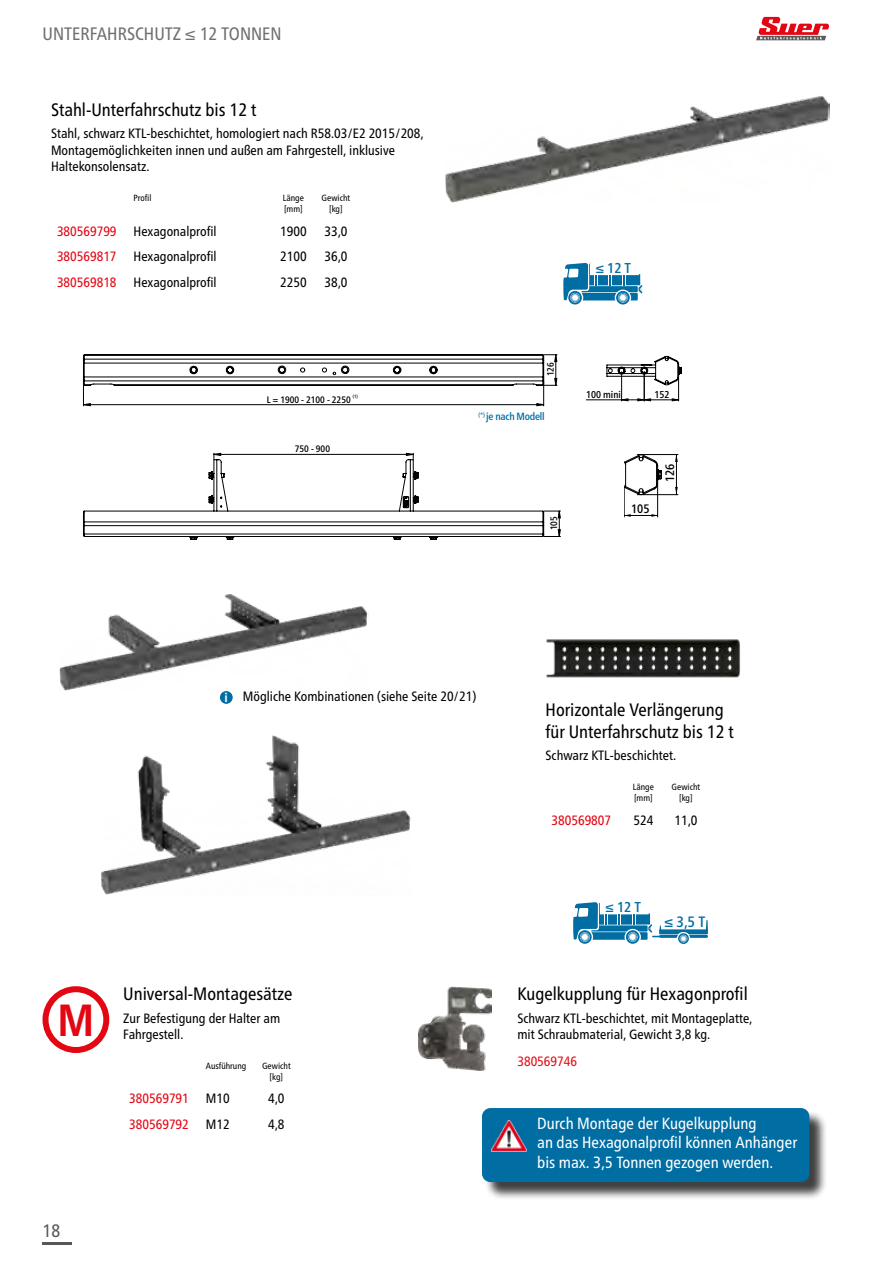
<style>
.page{position:relative;width:893px;height:1263px;background:#fff}
.page>*{position:absolute;margin:0;border:0;box-sizing:border-box;transform-origin:0 0}
.t1{font:700 condensed 45px "Frutiger Neue LTW1 G";color:#e30613}
.t2{font:condensed 18px/21.6px "Frutiger Neue LTW1 G";color:#000}
.t3{font:condensed 18px "Frutiger Neue LTW1 G";color:#706f6f}
.t4{font:condensed 18px "Frutiger Neue LTW1 G";color:#585757}
.t5{font:condensed 16.2px/19.5px "Frutiger Neue LTW1 G";color:#fff}
.t6{font:500 condensed 15px "Frutiger Neue LTW1 G";color:#006ea4}
.t7{font:500 condensed 14.25px "Frutiger Neue LTW1 G";color:#006da3}
.t8{font:condensed 13.5px/16.2px "Frutiger Neue LTW1 G";color:#000}
.t9{font:condensed 13.5px "Frutiger Neue LTW1 G";color:#e30613}
.t10{font:condensed 13.5px "Frutiger Neue LTW1 G";color:#e30f15}
.t11{font:500 condensed 12.3px "Frutiger Neue LTW1 G";letter-spacing:-.005em;color:#000}
.t12{font:500 condensed 10.5px "Frutiger Neue LTW1 G";letter-spacing:-.02em;color:#006da3}
.t13{font:500 condensed 10.05px "Frutiger Neue LTW1 G";color:#000}
.t14{font:500 condensed 9.9px "Frutiger Neue LTW1 G";color:#000}
.t15{font:500 condensed 9.45px "Frutiger Neue LTW1 G";color:#000}
.t16{font:condensed 9px/10.8px "Frutiger Neue LTW1 G";color:#000;text-align:center}
.t17{font:500 condensed 4.65px "Frutiger Neue LTW1 G";color:#000}
.s1{font-weight:700;font-size:12.9px;color:#fff}
</style>
<div class="page">
<svg style="left:756px;top:17px;width:73px;height:23px"></svg>
<hr style="left:43px;top:1242px;width:29px;height:2px;background:#585757">
<svg style="left:83px;top:453px;width:478px;height:87px"></svg>
<svg style="left:83px;top:354px;width:474px;height:52px"></svg>
<hr style="left:586px;top:400px;width:36px;height:1px;background:#000">
<svg style="left:607px;top:356px;width:75px;height:45px"></svg>
<hr style="left:624px;top:486px;width:1px;height:31px;background:#000">
<hr style="left:657px;top:485px;width:1px;height:32px;background:#000">
<svg style="left:624px;top:514px;width:34px;height:3px"></svg>
<svg style="left:624px;top:454px;width:38px;height:41px"></svg>
<hr style="left:637px;top:494px;width:41px;height:1px;background:#000">
<hr style="left:637px;top:454px;width:41px;height:1px;background:#000">
<svg style="left:675px;top:454px;width:3px;height:40px"></svg>
<img style="left:101px;top:735px;width:310px;height:160px">
<img style="left:59px;top:594px;width:309px;height:97px">
<img style="left:445px;top:96px;width:384px;height:107px">
<div style="left:220px;top:691px;width:13px;height:13px;background:#006da3;border-radius:50%"></div>
<img style="left:418px;top:986px;width:74px;height:84px">
<div style="left:484px;top:1110px;width:344px;height:91px;background:#000;opacity:.75"></div>
<div style="left:482px;top:1108px;width:327px;height:74px;background:#006da3;border-radius:9px"></div>
<img style="left:492px;top:1121px;width:35px;height:30px">
<img style="left:546px;top:639px;width:194px;height:39px">
<svg style="left:563px;top:263px;width:79px;height:42px"></svg>
<div style="left:43px;top:986px;width:66px;height:67px;border:6px solid #e30613;border-radius:50%"></div>
<svg style="left:573px;top:902px;width:135px;height:42px"></svg>
<h2 class="t3" style="left:43px;top:23px;width:240px">UNTERFAHRSCHUTZ ≤ 12 TONNEN</h2>
<h2 class="t2" style="left:51px;top:99px;width:207px">Stahl-Unterfahrschutz bis 12 t</h2>
<p class="t8" style="left:51px;top:126px;width:374px">Stahl, schwarz KTL-beschichtet, homologiert nach R58.03/E2 2015/208,<br>Montagemöglichkeiten innen und außen am Fahrgestell, inklusive<br>Haltekonsolensatz.</p>
<p class="t16" style="left:134px;top:192px;width:19px">Profil</p>
<p class="t16" style="left:283px;top:192px;width:23px;text-align:left">Länge [mm]</p>
<p class="t16" style="left:322px;top:192px;width:30px">Gewicht [kg]</p>
<p class="t9" style="left:57px;top:223px;width:61px">380569799</p>
<p class="t8" style="left:134px;top:223px;width:84px">Hexagonalprofil</p>
<p class="t8" style="left:280px;top:223px;width:28px">1900</p>
<p class="t8" style="left:324px;top:223px;width:24px">33,0</p>
<p class="t9" style="left:57px;top:248px;width:61px">380569817</p>
<p class="t8" style="left:134px;top:248px;width:84px">Hexagonalprofil</p>
<p class="t8" style="left:280px;top:248px;width:28px">2100</p>
<p class="t8" style="left:324px;top:248px;width:24px">36,0</p>
<p class="t9" style="left:57px;top:274px;width:61px">380569818</p>
<p class="t8" style="left:134px;top:274px;width:84px">Hexagonalprofil</p>
<p class="t8" style="left:280px;top:274px;width:28px">2250</p>
<p class="t8" style="left:324px;top:274px;width:24px">38,0</p>
<p class="t17" style="left:353px;top:394px;width:7px">(1)</p>
<p class="t15" style="left:267px;top:394px;width:85px">L = 1900 - 2100 - 2250</p>
<p class="t15" style="left:295px;top:443px;width:37px">750 - 900</p>
<p class="t7" style="left:596px;top:259px;width:37px">≤ 12 T</p>
<p class="t15" style="left:545px;top:376px;width:16px;rotate:-90deg">126</p>
<p class="t12" style="left:478px;top:410px;width:68px"><sup>(*)</sup> je nach Modell</p>
<p class="t15" style="left:548px;top:530px;width:16px;rotate:-90deg">105</p>
<p class="t14" style="left:586px;top:389px;width:36px">100 mini</p>
<p class="t13" style="left:654px;top:389px;width:16px">152</p>
<p class="t11" style="left:631px;top:502px;width:20px">105</p>
<p class="t11" style="left:663px;top:482px;width:20px;rotate:-90deg">126</p>
<p class="t8" style="left:225px;top:688px;width:253px"><span class="s1">i</span> Mögliche Kombinationen (siehe Seite 20/21)</p>
<h1 class="t1" style="left:57px;top:994px;width:38px">M</h1>
<h2 class="t2" style="left:123px;top:983px;width:171px">Universal-Montagesätze</h2>
<p class="t8" style="left:123px;top:1010px;width:158px">Zur Befestigung der Halter am<br>Fahrgestell.</p>
<p class="t16" style="left:206px;top:1060px;width:42px">Ausführung</p>
<p class="t16" style="left:262px;top:1060px;width:30px">Gewicht [kg]</p>
<p class="t9" style="left:129px;top:1091px;width:61px">380569791</p>
<p class="t8" style="left:206px;top:1090px;width:25px">M10</p>
<p class="t8" style="left:268px;top:1090px;width:18px">4,0</p>
<p class="t9" style="left:129px;top:1116px;width:61px">380569792</p>
<p class="t8" style="left:206px;top:1116px;width:25px">M12</p>
<p class="t8" style="left:268px;top:1116px;width:18px">4,8</p>
<h2 class="t4" style="left:43px;top:1220px;width:19px">18</h2>
<h2 class="t2" style="left:546px;top:699px;width:190px">Horizontale Verlängerung für Unterfahrschutz bis 12 t</h2>
<p class="t8" style="left:546px;top:747px;width:132px">Schwarz KTL-beschichtet.</p>
<p class="t16" style="left:633px;top:782px;width:23px;text-align:left">Länge [mm]</p>
<p class="t16" style="left:672px;top:782px;width:30px">Gewicht [kg]</p>
<p class="t9" style="left:552px;top:812px;width:61px">380569807</p>
<p class="t8" style="left:633px;top:812px;width:21px">524</p>
<p class="t8" style="left:674px;top:812px;width:24px">11,0</p>
<p class="t7" style="left:605px;top:899px;width:37px">≤ 12 T</p>
<p class="t6" style="left:605px;top:899px;width:31px">≤ 8 T</p>
<p class="t6" style="left:664px;top:913px;width:42px">≤ 3,5 T</p>
<h2 class="t2" style="left:517px;top:983px;width:232px">Kugelkupplung für Hexagonprofil</h2>
<p class="t8" style="left:517px;top:1010px;width:236px">Schwarz KTL-beschichtet, mit Montageplatte, mit Schraubmaterial, Gewicht 3,8 kg.</p>
<p class="t10" style="left:517px;top:1053px;width:61px">380569746</p>
<p class="t5" style="left:537px;top:1113px;width:261px">Durch Montage der Kugelkupplung<br>an das Hexagonalprofil können Anhänger bis max. 3,5 Tonnen gezogen werden.</p>
</div>
